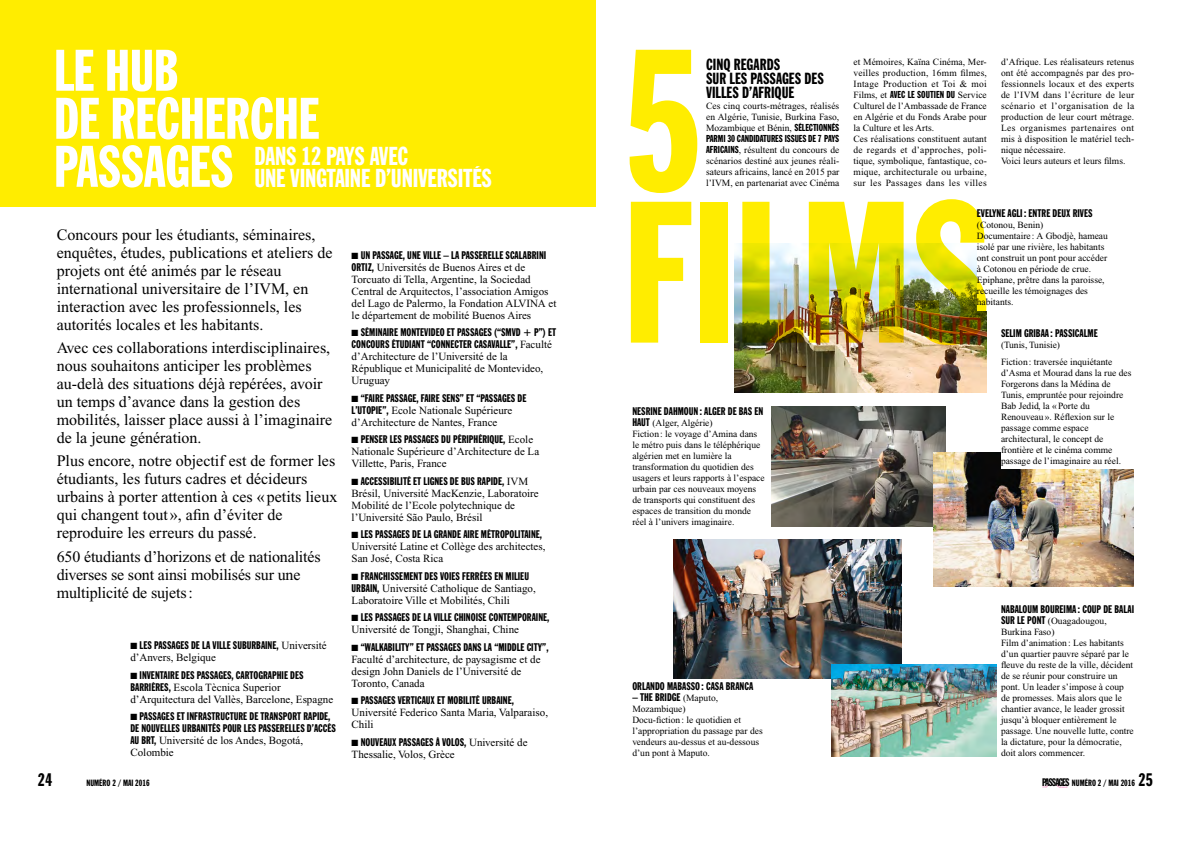
<style>
.page{position:relative;width:1191px;height:842px;background:#fff}
.page>*{position:absolute;margin:0;border:0;box-sizing:border-box;transform-origin:0 0}
.t1{font:700 199.5px/152px "Franklin Gothic Accents Shannon";letter-spacing:-.01em;color:#ffed00}
.t2{font:700 58px/48px "Franklin Gothic Accents Shannon";color:#fff;text-align:justify}
.t3{font:700 25.7px/22.3px "Franklin Gothic Accents Shannon";letter-spacing:-.01em;color:#fff}
.t4{font:700 18px "Franklin Gothic Accents Shannon";color:#000}
.t5{font:16px/18px "Times New Roman";color:#000}
.t6{font:700 16px/14px "Franklin Gothic Accents Shannon";color:#000}
.t7{font:11px/12px "Times New Roman";color:#000}
.t8{font:700 11px/12px "Franklin Gothic Accents Shannon";color:#000}
.t9{font:700 10.9px "Franklin Gothic Accents Shannon";color:#000}
.t10{font:700 10px "Franklin Gothic Accents Shannon";letter-spacing:-.01em;color:#000}
.t11{font:9.5px/11px "Times New Roman";color:#000}
.t12{font:700 9px "Franklin Gothic Accents Shannon";color:#000}
.s1{font-family:"Times New Roman";font-weight:400}
.s2{font-family:"Franklin Gothic Accents Shannon";font-weight:700}
.s3{font-family:"Franklin Gothic Accents Shannon";font-weight:700;font-size:10px}
.s4{font-family:"Franklin Gothic Accents Shannon";font-weight:700;font-size:11px}
.s5{font-family:"Times New Roman";font-weight:400;font-size:9.5px}
.s6{font-size:10.9px}
.s7{font-size:18px}
</style>
<div class="page">
<svg style="left:1042px;top:785px;width:6px;height:3px"></svg>
<svg style="left:1056px;top:785px;width:11px;height:3px"></svg>
<img style="left:771px;top:407px;width:174px;height:120px">
<img style="left:934px;top:452px;width:199px;height:134px">
<div style="left:0;top:0;width:595px;height:207px;background:#ffed00"></div>
<img style="left:734px;top:244px;width:252px;height:149px">
<div style="left:977px;top:208px;width:133px;height:102px;background:#fff"></div>
<div style="left:1001px;top:329px;width:133px;height:140px;background:#fff"></div>
<img style="left:673px;top:539px;width:228px;height:139px">
<img style="left:831px;top:665px;width:165px;height:92px">
<h2 class="t2" style="left:54px;top:46px;width:81px">LE HUB DE RECHERCHE PASSAGES</h2>
<h3 class="t3" style="left:254px;top:145px;width:239px">DANS 12 PAYS AVEC<br>UNE VINGTAINE D’UNIVERSITÉS</h3>
<p class="t5" style="left:57px;top:226px;width:277px">Concours pour les étudiants, séminaires, enquêtes, études, publications et ateliers de projets ont été animés par le réseau international universitaire de l’IVM, en interaction avec les professionnels, les autorités locales et les habitants.</p>
<p class="t5" style="left:57px;top:339px;width:277px">Avec ces collaborations interdisciplinaires, nous souhaitons anticiper les problèmes au-delà des situations déjà repérées, avoir un temps d’avance dans la gestion des mobilités, laisser place aussi à l’imaginaire de la jeune génération.</p>
<h3 class="t5" style="left:57px;top:452px;width:282px">Plus encore, notre objectif est de former les étudiants, les futurs cadres et décideurs urbains à porter attention à ces « petits lieux qui changent tout », afin d’éviter de reproduire les erreurs du passé.</h3>
<h3 class="t5" style="left:57px;top:547px;width:265px">650 étudiants d’horizons et de nationalités diverses se sont ainsi mobilisés sur une multiplicité de sujets:</h3>
<p class="t8" style="left:130px;top:639px;width:198px">■ LES PASSAGES DE LA VILLE SUBURBAINE, <span class="s1">Université</span></p>
<p class="t7" style="left:130px;top:652px;width:87px">d’Anvers, Belgique</p>
<p class="t8" style="left:130px;top:669px;width:175px">■ INVENTAIRE DES PASSAGES, CARTOGRAPHIE DES</p>
<p class="t7" style="left:130px;top:681px;width:204px"><span class="s2">BARRIÈRES,</span> Escola Tècnica Superior d’Arquitectura del Vallès, Barcelone, Espagne</p>
<p class="t8" style="left:130px;top:710px;width:207px">■ PASSAGES ET INFRASTRUCTURE DE TRANSPORT RAPIDE,<br>DE NOUVELLES URBANITÉS POUR LES PASSERELLES D’ACCÈS</p>
<p class="t7" style="left:130px;top:735px;width:174px"><span class="s2">AU BRT,</span> Université de los Andes, Bogotá,<br>Colombie</p>
<p class="t8" style="left:351px;top:249px;width:196px">■ UN PASSAGE, UNE VILLE – LA PASSERELLE SCALABRINI</p>
<p class="t7" style="left:351px;top:261px;width:206px"><span class="s2">ORTIZ,</span> Universités de Buenos Aires et de Torcuato di Tella, Argentine, la Sociedad Central de Arquitectos, l’association Amigos del Lago de Palermo, la Fondation ALVINA et le département de mobilité Buenos Aires</p>
<p class="t8" style="left:351px;top:326px;width:156px">■ SÉMINAIRE MONTEVIDEO ET PASSAGES (“SMVD</p>
<p class="t8" style="left:351px;top:326px;width:206px;text-indent:171px">+ P”) ET<br>CONCOURS ÉTUDIANT “CONN ECTER CASAVALLE”, <span class="s1">Faculté</span></p>
<p class="t7" style="left:351px;top:350px;width:193px">d’Architecture de l’Université de la<br>République et Municipalité de Montevideo,<br>Uruguay</p>
<p class="t8" style="left:351px;top:392px;width:176px">■ “FAIRE PASSAGE, FAIRE SENS” ET “PASSAGES DE</p>
<p class="t7" style="left:351px;top:404px;width:162px"><span class="s2">L’UTOPIE”,</span> Ecole Nationale Supérieure d’Architecture de Nantes, France</p>
<p class="t8" style="left:351px;top:433px;width:183px">■ PENSER LES PASSAGES DU PÉRIPHÉRIQUE, <span class="s1">Ecole</span></p>
<p class="t7" style="left:351px;top:445px;width:189px">Nationale Supérieure d’Architecture de La<br>Villette, Paris, France</p>
<p class="t8" style="left:351px;top:475px;width:178px">■ ACCESSIBILITÉ ET LIGNES DE BUS RAPIDE, <span class="s1">IVM</span></p>
<p class="t7" style="left:351px;top:487px;width:189px">Brésil, Université MacKenzie, Laboratoire<br>Mobilité de l’Ecole polytechnique de l’Université São Paulo, Brésil</p>
<p class="t8" style="left:351px;top:528px;width:192px">■ LES PASSAGES DE LA GRANDE AIRE MÉTROPOLITAINE,</p>
<p class="t7" style="left:351px;top:540px;width:195px">Université Latine et Collège des architectes,<br>San José, Costa Rica</p>
<p class="t8" style="left:351px;top:570px;width:179px">■ FRANCHISSEMENT DES VOIES FERRÉES EN MILIEU</p>
<p class="t7" style="left:351px;top:582px;width:186px"><span class="s2">URBAIN,</span> Université Catholique de Santiago,<br>Laboratoire Ville et Mobilités, Chili</p>
<p class="t8" style="left:351px;top:611px;width:199px">■ LES PASSAGES DE LA VILLE CHINOISE CONTEMPORAINE,</p>
<p class="t7" style="left:351px;top:623px;width:169px">Université de Tongji, Shanghai, Chine</p>
<p class="t8" style="left:351px;top:641px;width:198px">■ “WALKABILITY” ET PASSAGES DANS LA “MIDDLE CITY”,</p>
<p class="t7" style="left:351px;top:653px;width:190px">Faculté d’architecture, de paysagisme et de design John Daniels de l’Université de<br>Toronto, Canada</p>
<p class="t8" style="left:351px;top:694px;width:164px">■ PASSAGES VERTICAUX ET MOBILITÉ URBAINE,</p>
<p class="t7" style="left:351px;top:706px;width:198px">Université Federico Santa Maria, Valparaiso,<br>Chili</p>
<p class="t8" style="left:351px;top:736px;width:177px">■ NOUVEAUX PASSAGES À VOLOS, <span class="s1">Université de</span></p>
<p class="t7" style="left:351px;top:748px;width:105px">Thessalie, Volos, Grèce</p>
<h1 class="t1" style="left:623px;top:45px;width:369px">5<br>FILMS</h1>
<p class="t11" style="left:853px;top:56px;width:135px">et Mémoires, Kaïna Cinéma, Mer&shy;veilles production, 16mm filmes,<br>Intage Production et Toi &amp; moi<br>Films, et <span class="s3">AVEC LE SOUTIEN DU</span> Service<br>Culturel de l’Ambassade de France en Algérie et du Fonds Arabe pour la Culture et les Arts.<br>Ces réalisations constituent autant de regards et d’approches, poli&shy;tique, symbolique, fantastique, co&shy;mique, architecturale ou urbaine, sur les Passages dans les villes</p>
<p class="t11" style="left:1001px;top:56px;width:135px">d’Afrique. Les réalisateurs retenus ont été accompagnés par des pro&shy;fessionnels locaux et des experts de l’IVM dans l’écriture de leur scénario et l’organisation de la production de leur court métrage.<br>Les organismes partenaires ont mis à disposition le matériel tech&shy;nique nécessaire.<br>Voici leurs auteurs et leurs films.</p>
<h3 class="t6" style="left:706px;top:58px;width:52px">CINQREGARDS<br>SURLESPASSAGES</h3>
<h3 class="t6" style="left:804px;top:72px;width:8px">DES</h3>
<h3 class="t6" style="left:706px;top:86px;width:7px">VILLES</h3>
<h3 class="t6" style="left:742px;top:86px;width:18px">D’AFRIQUE</h3>
<p class="t11" style="left:706px;top:101px;width:135px;text-align:justify">Ces cinq courts-métrages, réalisés en Algérie, Tunisie, Burkina Faso, Mozambique et Bénin, <span class="s3">SÉLECTIONN ÉS</span></p>
<p class="t10" style="left:706px;top:133px;width:135px">PARMI 30 CANDIDATURES ISSUES DE 7 PAYS</p>
<p class="t11" style="left:706px;top:145px;width:135px;text-align:justify"><span class="s3">AFRICAINS</span>, résultent du concours de scénarios destiné aux jeunes réali&shy;sateurs africains, lancé en 2015 par l’IVM, en partenariat avec Cinéma</p>
<p class="t8" style="left:977px;top:207px;width:117px">EVELYNE AGLI : ENTRE DEUX RIVES</p>
<p class="t11" style="left:977px;top:219px;width:132px">(Cotonou, Benin)<br>Documentaire : A Gbodjè, hameau isolé par une rivière, les habitants ont construit un pont pour accéder à Cotonou en période de crue.<br>Epiphane, prêtre dans la paroisse, recueille les témoignages des habitants.</p>
<p class="t8" style="left:1001px;top:328px;width:98px">SELIM GRIBAA: PASSICALME</p>
<p class="t11" style="left:1001px;top:337px;width:113px;line-height:16.5px">(Tunis, Tunisie)<br>Fiction: traversée inquiétante</p>
<p class="t11" style="left:1001px;top:367px;width:132px">d’Asma et Mourad dans la rue des<br>Forgerons dans la Médina de<br>Tunis, empruntée pour rejoindre<br>Bab Jedid, la «Porte du<br>Renouveau ». Réflexion sur le passage comme espace architectural, le concept de frontière et le cinéma comme passage de l’imaginaire au réel.</p>
<p class="t8" style="left:632px;top:405px;width:132px">NESRINE DAHMOUN : ALGER DE BAS EN</p>
<p class="t11" style="left:632px;top:418px;width:134px"><span class="s4">HAUT</span> (Alger, Algérie)<br>Fiction : le voyage d’Amina dans le métro puis dans le téléphérique algérien met en lumière la transformation du quotidien des usagers et leurs rapports à l’espace urbain par ces nouveaux moyens de transports qui constituent des espaces de transition du monde réel à l’univers imaginaire.</p>
<p class="t8" style="left:632px;top:680px;width:122px">ORLANDO MABASSO : CASA BRANCA</p>
<p class="t8" style="left:632px;top:691px;width:87px">– THE BRIDGE <span class="s5">(Maputo,</span></p>
<p class="t11" style="left:632px;top:704px;width:132px">Mozambique)<br>Docu-fiction : le quotidien et l’appropriation du passage par des vendeurs au-dessus et au-dessous d’un pont à Maputo.</p>
<p class="t8" style="left:1001px;top:603px;width:135px">NABALOUM BOUREIMA: COUP DE BALAI</p>
<p class="t11" style="left:1001px;top:616px;width:134px"><span class="s4">SUR LE PONT</span> (Ouagadougou,<br>Burkina Faso)<br>Film d’animation: Les habitants d’un quartier pauvre séparé par le fleuve du reste de la ville, décident de se réunir pour construire un pont. Un leader s’impose à coup de promesses. Mais alors que le chantier avance, le leader grossit jusqu’à bloquer entièrement le passage. Une nouvelle lutte, contre la dictature, pour la démocratie, doit alors commencer.</p>
<p class="t12" style="left:1045px;top:777px;width:109px"><span class="s6">AS AGES</span> NUMÉRO 2 / MAI 2016 <span class="s7">25</span></p>
<h3 class="t4" style="left:38px;top:769px;width:16px">24</h3>
<p class="t12" style="left:86px;top:777px;width:65px">NUMÉRO 2 / MAI 2016</p>
<p class="t9" style="left:1042px;top:776px;width:16px">P S</p>
</div>
